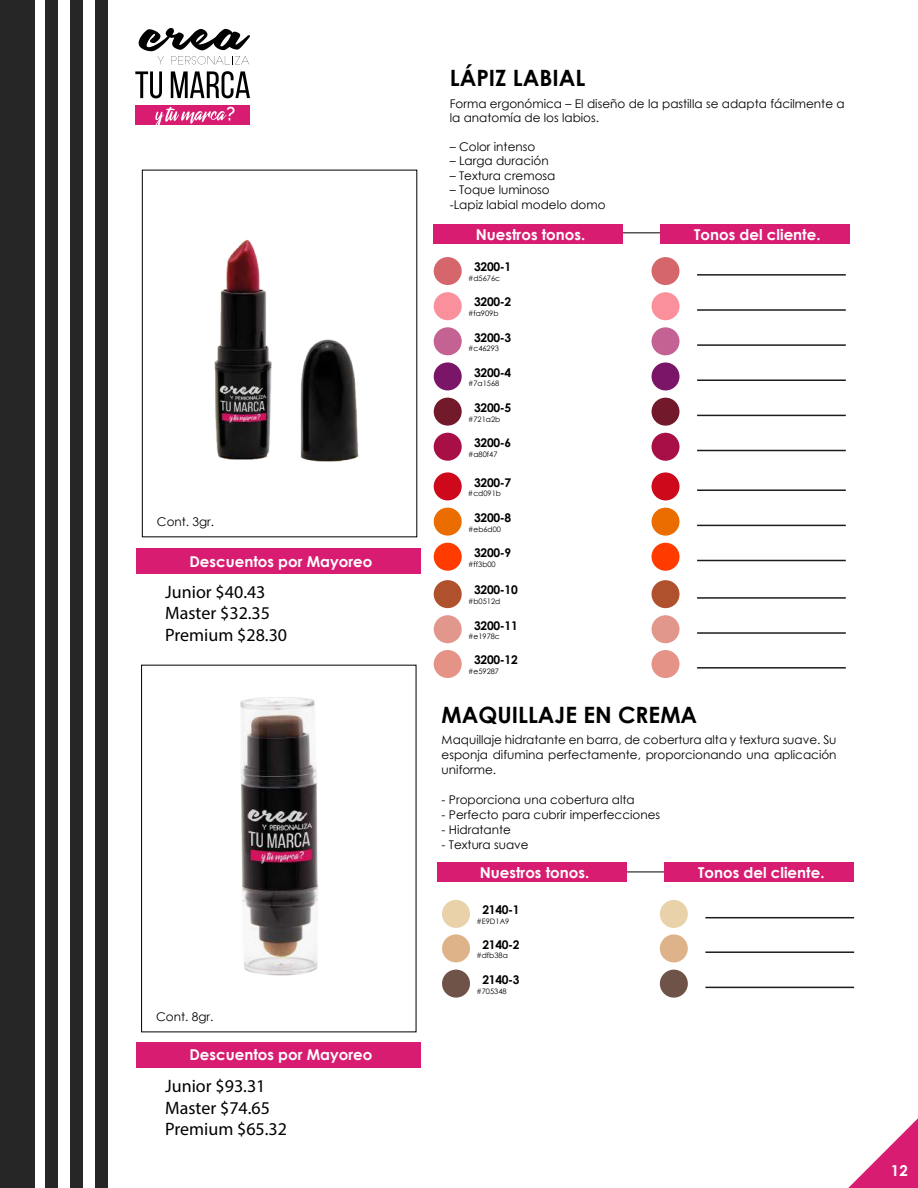
<style>
.page{position:relative;width:918px;height:1188px;background:#fff}
.page>*{position:absolute;margin:0;border:0;box-sizing:border-box;transform-origin:0 0}
.t1{font:700 22.5px "Century Gothic";color:#000}
.t2{font:18px/21.6px "Myriad Pro";color:#000}
.t3{font:700 15px "Century Gothic";color:#fff}
.t4{font:12px/14.4px "Century Gothic";color:#000}
.t5{font:700 12px "Century Gothic";letter-spacing:-.025em;color:#000}
.t6{font:7.5px "Century Gothic";color:#000}
</style>
<div class="page">
<svg style="left:138px;top:28px;width:112px;height:36px"></svg>
<svg style="left:135px;top:71px;width:27px;height:27px"></svg>
<svg style="left:171px;top:71px;width:79px;height:27px"></svg>
<div style="left:135px;top:105px;width:115px;height:20px;background:#d81c71"></div>
<svg style="left:155px;top:107px;width:80px;height:18px"></svg>
<div style="left:0;top:0;width:35px;height:1188px;background:#262626"></div>
<div style="left:45px;top:0;width:13px;height:1188px;background:#262626"></div>
<div style="left:70px;top:0;width:13px;height:1188px;background:#262626"></div>
<div style="left:95px;top:0;width:13px;height:1188px;background:#262626"></div>
<svg style="left:848px;top:1118px;width:70px;height:70px"></svg>
<hr style="left:450px;top:232px;width:394px;height:1px;background:#000">
<div style="left:434px;top:224px;width:189px;height:20px;background:#d81c71"></div>
<div style="left:661px;top:224px;width:189px;height:20px;background:#d81c71"></div>
<div style="left:442px;top:900px;width:28px;height:28px;background:#e9d1a9;border-radius:50%"></div>
<hr style="left:444px;top:872px;width:394px;height:1px;background:#000">
<div style="left:660px;top:900px;width:28px;height:28px;background:#e9d1a9;border-radius:50%"></div>
<div style="left:438px;top:862px;width:189px;height:20px;background:#d81c71"></div>
<div style="left:665px;top:862px;width:189px;height:20px;background:#d81c71"></div>
<hr style="left:705px;top:917px;width:149px;height:1px;background:#1c1c1b">
<div style="left:442px;top:934px;width:28px;height:28px;background:#dfb38a;border-radius:50%"></div>
<div style="left:660px;top:934px;width:28px;height:28px;background:#dfb38a;border-radius:50%"></div>
<hr style="left:705px;top:951px;width:149px;height:2px;background:#1c1c1b">
<div style="left:442px;top:970px;width:28px;height:28px;background:#705348;border-radius:50%"></div>
<div style="left:660px;top:970px;width:28px;height:28px;background:#705348;border-radius:50%"></div>
<hr style="left:705px;top:987px;width:149px;height:1px;background:#1c1c1b">
<hr style="left:697px;top:274px;width:149px;height:2px;background:#1c1c1b">
<hr style="left:697px;top:309px;width:149px;height:2px;background:#1c1c1b">
<hr style="left:697px;top:344px;width:149px;height:2px;background:#1c1c1b">
<hr style="left:697px;top:379px;width:149px;height:2px;background:#1c1c1b">
<hr style="left:697px;top:415px;width:149px;height:1px;background:#1c1c1b">
<svg style="left:443px;top:257px;width:19px;height:204px"></svg>
<svg style="left:651px;top:257px;width:29px;height:204px"></svg>
<hr style="left:697px;top:450px;width:149px;height:1px;background:#1c1c1b">
<div style="left:434px;top:472px;width:28px;height:28px;background:#cd091b;border-radius:50%"></div>
<div style="left:652px;top:472px;width:28px;height:28px;background:#cd091b;border-radius:50%"></div>
<hr style="left:697px;top:489px;width:149px;height:2px;background:#1c1c1b">
<svg style="left:433px;top:507px;width:29px;height:29px"></svg>
<svg style="left:651px;top:507px;width:29px;height:29px"></svg>
<hr style="left:697px;top:525px;width:149px;height:1px;background:#1c1c1b">
<div style="left:434px;top:543px;width:28px;height:28px;background:#ff3b00;border-radius:50%"></div>
<div style="left:652px;top:543px;width:28px;height:28px;background:#ff3b00;border-radius:50%"></div>
<hr style="left:697px;top:560px;width:149px;height:1px;background:#1c1c1b">
<div style="left:434px;top:580px;width:28px;height:28px;background:#b0512d;border-radius:50%"></div>
<div style="left:652px;top:580px;width:28px;height:28px;background:#b0512d;border-radius:50%"></div>
<hr style="left:697px;top:597px;width:149px;height:2px;background:#1c1c1b">
<hr style="left:697px;top:632px;width:149px;height:2px;background:#1c1c1b">
<svg style="left:433px;top:615px;width:29px;height:63px"></svg>
<svg style="left:651px;top:615px;width:29px;height:63px"></svg>
<hr style="left:697px;top:667px;width:149px;height:2px;background:#1c1c1b">
<img style="left:141px;top:678px;width:276px;height:315px">
<img style="left:141px;top:194px;width:302px;height:312px">
<div style="left:136px;top:548px;width:285px;height:26px;background:#d81c71"></div>
<div style="left:136px;top:1042px;width:285px;height:26px;background:#d81c71"></div>
<p class="t4" style="left:157px;top:514px;width:59px">Cont. 3gr.</p>
<p class="t3" style="left:189px;top:550px;width:184px">Descuentos por Mayoreo</p>
<h2 class="t2" style="left:165px;top:581px;width:123px">Junior $40.43<br>Master $32.35<br>Premium $28.30</h2>
<p class="t4" style="left:156px;top:1009px;width:59px">Cont. 8gr.</p>
<p class="t3" style="left:189px;top:1044px;width:184px">Descuentos por Mayoreo</p>
<h2 class="t2" style="left:165px;top:1075px;width:123px">Junior $93.31<br>Master $74.65<br>Premium $65.32</h2>
<h1 class="t1" style="left:450px;top:61px;width:137px">LÁPIZ LABIAL</h1>
<p class="t4" style="left:450px;top:96px;width:396px">Forma ergonómica – El diseño de la pastilla se adapta fácilmente a la anatomía de los labios.</p>
<p class="t4" style="left:450px;top:139px;width:87px">– Color intenso</p>
<p class="t4" style="left:450px;top:154px;width:100px">– Larga duración</p>
<p class="t4" style="left:450px;top:168px;width:107px">– Textura cremosa</p>
<p class="t4" style="left:450px;top:182px;width:157px">– Toque luminoso<br>-Lapiz labial modelo domo</p>
<p class="t3" style="left:476px;top:223px;width:111px">Nuestros tonos.</p>
<p class="t3" style="left:694px;top:223px;width:128px">Tonos del cliente.</p>
<p class="t5" style="left:474px;top:258px;width:39px">3200-1</p>
<p class="t6" style="left:468px;top:273px;width:34px">#d5676c</p>
<p class="t5" style="left:474px;top:293px;width:39px">3200-2</p>
<p class="t6" style="left:468px;top:308px;width:32px">#fa909b</p>
<p class="t5" style="left:474px;top:328px;width:39px">3200-3</p>
<p class="t6" style="left:468px;top:343px;width:33px">#c46293</p>
<p class="t5" style="left:474px;top:363px;width:39px">3200-4</p>
<p class="t6" style="left:468px;top:378px;width:33px">#7a1568</p>
<p class="t5" style="left:474px;top:398px;width:39px">3200-5</p>
<p class="t6" style="left:468px;top:414px;width:34px">#721a2b</p>
<p class="t5" style="left:474px;top:434px;width:39px">3200-6</p>
<p class="t6" style="left:468px;top:449px;width:31px">#a80f47</p>
<p class="t5" style="left:474px;top:473px;width:39px">3200-7</p>
<p class="t6" style="left:468px;top:488px;width:35px">#cd091b</p>
<p class="t5" style="left:474px;top:508px;width:39px">3200-8</p>
<p class="t6" style="left:468px;top:524px;width:34px">#eb6d00</p>
<p class="t5" style="left:474px;top:544px;width:39px">3200-9</p>
<p class="t6" style="left:468px;top:559px;width:29px">#ff3b00</p>
<p class="t5" style="left:474px;top:581px;width:45px">3200-10</p>
<p class="t6" style="left:468px;top:596px;width:34px">#b0512d</p>
<p class="t5" style="left:474px;top:616px;width:45px">3200-11</p>
<p class="t6" style="left:468px;top:631px;width:33px">#e1978c</p>
<p class="t5" style="left:474px;top:651px;width:45px">3200-12</p>
<p class="t6" style="left:468px;top:666px;width:33px">#e59287</p>
<h1 class="t1" style="left:442px;top:697px;width:257px">MAQUILLAJE EN CREMA</h1>
<p class="t4" style="left:442px;top:732px;width:396px;line-height:15px;text-align:justify">Maquillaje hidratante en barra, de cobertura alta y textura suave. Su esponja difumina perfectamente, proporcionando una aplicación uniforme.</p>
<p class="t4" style="left:442px;top:792px;width:195px">- Proporciona una cobertura alta</p>
<p class="t4" style="left:442px;top:807px;width:220px">- Perfecto para cubrir imperfecciones</p>
<p class="t4" style="left:442px;top:822px;width:71px">- Hidratante</p>
<p class="t4" style="left:442px;top:837px;width:89px">- Textura suave</p>
<p class="t3" style="left:480px;top:861px;width:111px">Nuestros tonos.</p>
<p class="t3" style="left:698px;top:861px;width:128px">Tonos del cliente.</p>
<p class="t5" style="left:483px;top:901px;width:39px">2140-1</p>
<p class="t6" style="left:476px;top:916px;width:35px">#E9D1A9</p>
<p class="t5" style="left:483px;top:935px;width:39px">2140-2</p>
<p class="t6" style="left:476px;top:950px;width:33px">#dfb38a</p>
<p class="t5" style="left:483px;top:970px;width:39px">2140-3</p>
<p class="t6" style="left:476px;top:986px;width:32px">#705348</p>
<p class="t3" style="left:891px;top:1160px;width:18px">12</p>
</div>
